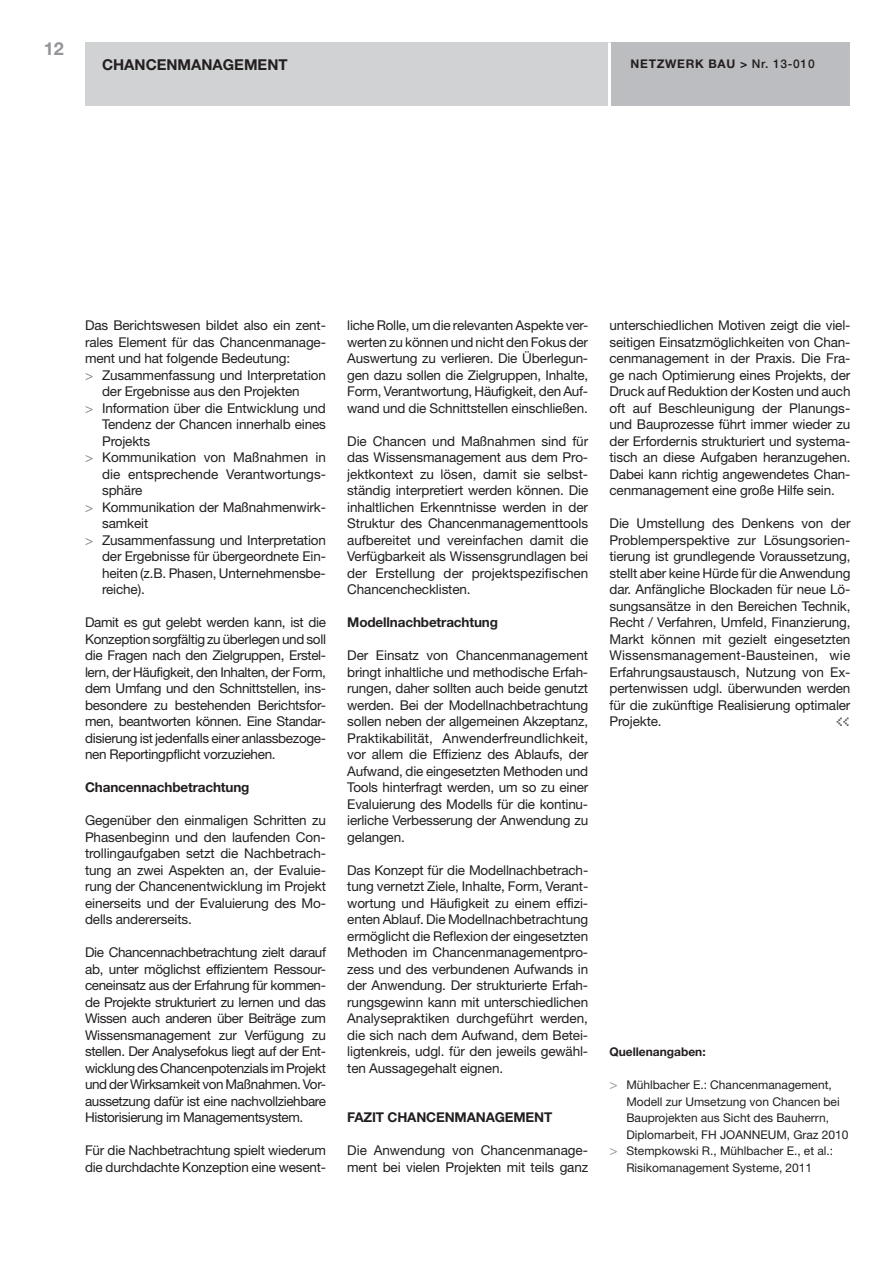
<style>
.page{position:relative;width:893px;height:1263px;background:#fff}
.page>*{position:absolute;margin:0;border:0;box-sizing:border-box;transform-origin:0 0}
.t1{font:700 18px "Helvetica Neue LT Std";color:#939598}
.t2{font:700 15px "Helvetica Neue LT Std";color:#231f20}
.t3{font:13.5px/16.5px "Helvetica Neue LT Std";letter-spacing:-.01em;color:#231f20;text-align:justify}
.t4{font:700 13.5px "Helvetica Neue LT Std";letter-spacing:-.01em;color:#231f20}
.t5{font:13.5px "Eboy EXT Alpha";color:#57585a}
.t6{font:12px "Helvetica Neue LT Std";color:#231f20}
.t7{font:700 12px "Helvetica Neue LT Std";letter-spacing:.06em;color:#231f20}
.t8{font:700 12px "Helvetica Neue LT Std";color:#231f20}
.s1{font-weight:500}
.s2{color:#808285}
.s3{font-size:13.5px;color:#939598}
</style>
<div class="page">
<div style="left:85px;top:43px;width:524px;height:63px;background:#d1d2d4"></div>
<div style="left:609px;top:43px;width:241px;height:63px;background:#bcbdc0"></div>
<hr style="left:608px;top:43px;width:3px;height:63px;background:#fff">
<h1 class="t1" style="left:44px;top:38px;width:22px">12</h1>
<p class="t2" style="left:102px;top:56px;width:187px">CHANCENMANAGEMENT</p>
<p class="t7" style="left:631px;top:56px;width:186px">NETZWERK BAU &gt; <span class="s1">Nr. 13-010</span></p>
<p class="t3" style="left:85px;top:317px;width:242px">Das Berichtswesen bildet also ein zent-</p>
<p class="t3" style="left:85px;top:334px;width:242px">rales Element für das Chancenmanage-</p>
<p class="t3" style="left:85px;top:350px;width:207px">ment und hat folgende Bedeutung:</p>
<p class="t3" style="left:85px;top:367px;width:242px"><span class="s2">&gt;</span> Zusammenfassung und Interpretation</p>
<p class="t3" style="left:102px;top:383px;width:199px">der Ergebnisse aus den Projekten</p>
<p class="t3" style="left:85px;top:400px;width:242px"><span class="s2">&gt;</span> Information über die Entwicklung und</p>
<p class="t3" style="left:102px;top:416px;width:225px">Tendenz der Chancen innerhalb eines</p>
<p class="t3" style="left:102px;top:433px;width:50px">Projekts</p>
<p class="t3" style="left:85px;top:449px;width:243px"><span class="s2">&gt;</span> Kommunikation von Maßnahmen in</p>
<p class="t3" style="left:102px;top:466px;width:225px">die entsprechende Verantwortungs-</p>
<p class="t3" style="left:102px;top:482px;width:42px">sphäre</p>
<p class="t3" style="left:85px;top:499px;width:242px"><span class="s2">&gt;</span> Kommunikation der Maßnahmenwirk-</p>
<p class="t3" style="left:102px;top:515px;width:48px">samkeit</p>
<p class="t3" style="left:85px;top:532px;width:242px"><span class="s2">&gt;</span> Zusammenfassung und Interpretation</p>
<p class="t3" style="left:102px;top:548px;width:225px">der Ergebnisse für übergeordnete Ein-</p>
<p class="t3" style="left:102px;top:565px;width:225px">heiten (z.B. Phasen, Unternehmensbe-</p>
<p class="t3" style="left:102px;top:581px;width:44px">reiche).</p>
<p class="t3" style="left:85px;top:614px;width:242px">Damit es gut gelebt werden kann, ist die Konzeption sorgfältig zu überlegen und soll die Fragen nach den Zielgruppen, Erstel&shy;lern, der Häufigkeit, den Inhalten, der Form, dem Umfang und den Schnittstellen, ins&shy;besondere zu bestehenden Berichtsfor&shy;men, beantworten können. Eine Standar&shy;disierung ist jedenfalls einer anlassbezoge&shy;nen Reportingpflicht vorzuziehen.</p>
<p class="t4" style="left:85px;top:779px;width:166px">Chancennachbetrachtung</p>
<p class="t3" style="left:85px;top:812px;width:242px">Gegenüber den einmaligen Schritten zu Phasenbeginn und den laufenden Con&shy;trollingaufgaben setzt die Nachbetrach&shy;tung an zwei Aspekten an, der Evaluie&shy;rung der Chancenentwicklung im Projekt einerseits und der Evaluierung des Mo&shy;dells andererseits.</p>
<p class="t3" style="left:85px;top:944px;width:242px">Die Chancennachbetrachtung zielt darauf ab, unter möglichst effizientem Ressour&shy;ceneinsatz aus der Erfahrung für kommen&shy;de Projekte strukturiert zu lernen und das Wissen auch anderen über Beiträge zum Wissensmanagement zur Verfügung zu stellen. Der Analysefokus liegt auf der Ent&shy;wicklung des Chancenpotenzials im Projekt und der Wirksamkeit von Maßnahmen. Vor&shy;aussetzung dafür ist eine nachvollziehbare Historisierung im Managementsystem.</p>
<p class="t3" style="left:85px;top:1142px;width:242px">Für die Nachbetrachtung spielt wiederum die durchdachte Konzeption eine wesent-</p>
<p class="t3" style="left:347px;top:317px;width:242px">liche Rolle, um die relevanten Aspekte ver&shy;werten zu können und nicht den Fokus der Auswertung zu verlieren. Die Überlegun&shy;gen dazu sollen die Zielgruppen, Inhalte, Form, Verantwortung, Häufigkeit, den Auf&shy;wand und die Schnittstellen einschließen.</p>
<p class="t3" style="left:347px;top:432px;width:243px">Die Chancen und Maßnahmen sind für das Wissensmanagement aus dem Pro&shy;jektkontext zu lösen, damit sie selbst&shy;ständig interpretiert werden können. Die inhaltlichen Erkenntnisse werden in der Struktur des Chancenmanagementtools aufbereitet und vereinfachen damit die Verfügbarkeit als Wissensgrundlagen bei der Erstellung der projektspezifischen Chancenchecklisten.</p>
<p class="t4" style="left:347px;top:614px;width:152px">Modellnachbetrachtung</p>
<p class="t3" style="left:347px;top:647px;width:243px">Der Einsatz von Chancenmanagement bringt inhaltliche und methodische Erfah&shy;rungen, daher sollten auch beide genutzt werden. Bei der Modellnachbetrachtung sollen neben der allgemeinen Akzeptanz, Praktikabilität, Anwenderfreundlichkeit, vor allem die Effizienz des Ablaufs, der Aufwand, die eingesetzten Methoden und Tools hinterfragt werden, um so zu einer Evaluierung des Modells für die kontinu&shy;ierliche Verbesserung der Anwendung zu gelangen.</p>
<p class="t3" style="left:347px;top:861px;width:242px">Das Konzept für die Modellnachbetrach&shy;tung vernetzt Ziele, Inhalte, Form, Verant&shy;wortung und Häufigkeit zu einem effizi&shy;enten Ablauf. Die Modellnachbetrachtung ermöglicht die Reflexion der eingesetzten Methoden im Chancenmanagementpro&shy;zess und des verbundenen Aufwands in der Anwendung. Der strukturierte Erfah&shy;rungsgewinn kann mit unterschiedlichen Analysepraktiken durchgeführt werden, die sich nach dem Aufwand, dem Betei&shy;ligtenkreis, udgl. für den jeweils gewähl&shy;ten Aussagegehalt eignen.</p>
<p class="t4" style="left:347px;top:1109px;width:16px">Fazit</p>
<p class="t4" style="left:387px;top:1109px;width:21px">Chancenmanagement</p>
<p class="t3" style="left:347px;top:1142px;width:242px">Die Anwendung von Chancenmanage&shy;ment bei vielen Projekten mit teils ganz</p>
<p class="t3" style="left:609px;top:317px;width:242px">unterschiedlichen Motiven zeigt die viel&shy;seitigen Einsatzmöglichkeiten von Chan&shy;cenmanagement in der Praxis. Die Fra&shy;ge nach Optimierung eines Projekts, der Druck auf Reduktion der Kosten und auch oft auf Beschleunigung der Planungs&shy;und Bauprozesse führt immer wieder zu der Erfordernis strukturiert und systema&shy;tisch an diese Aufgaben heranzugehen.<br>Dabei kann richtig angewendetes Chan&shy;cenmanagement eine große Hilfe sein.</p>
<p class="t3" style="left:609px;top:515px;width:243px">Die Umstellung des Denkens von der Problemperspektive zur Lösungsorien&shy;tierung ist grundlegende Voraussetzung, stellt aber keine Hürde für die Anwendung dar. Anfängliche Blockaden für neue Lö&shy;sungsansätze in den Bereichen Technik, Recht / Verfahren, Umfeld, Finanzierung, Markt können mit gezielt eingesetzten Wissensmanagement-Bausteinen, wie Erfahrungsaustausch, Nutzung von Ex&shy;pertenwissen udgl. überwunden werden für die zukünftige Realisierung optimaler Projekte.</p>
<p class="t5" style="left:837px;top:713px;width:15px">&lt;&lt;</p>
<p class="t8" style="left:609px;top:1045px;width:98px">Quellenangaben:</p>
<p class="t6" style="left:609px;top:1078px;width:224px"><span class="s3">&gt;</span> Mühlbacher E.: Chancenmanagement,</p>
<p class="t6" style="left:626px;top:1094px;width:215px">Modell zur Umsetzung von Chancen bei</p>
<p class="t6" style="left:626px;top:1111px;width:204px">Bauprojekten aus Sicht des Bauherrn,</p>
<p class="t6" style="left:626px;top:1127px;width:224px">Diplomarbeit, FH JOANNEUM, Graz 2010</p>
<p class="t6" style="left:609px;top:1144px;width:225px"><span class="s3">&gt;</span> Stempkowski R., Mühlbacher E., et al.:</p>
<p class="t6" style="left:626px;top:1160px;width:187px">Risikomanagement Systeme, 2011</p>
</div>
